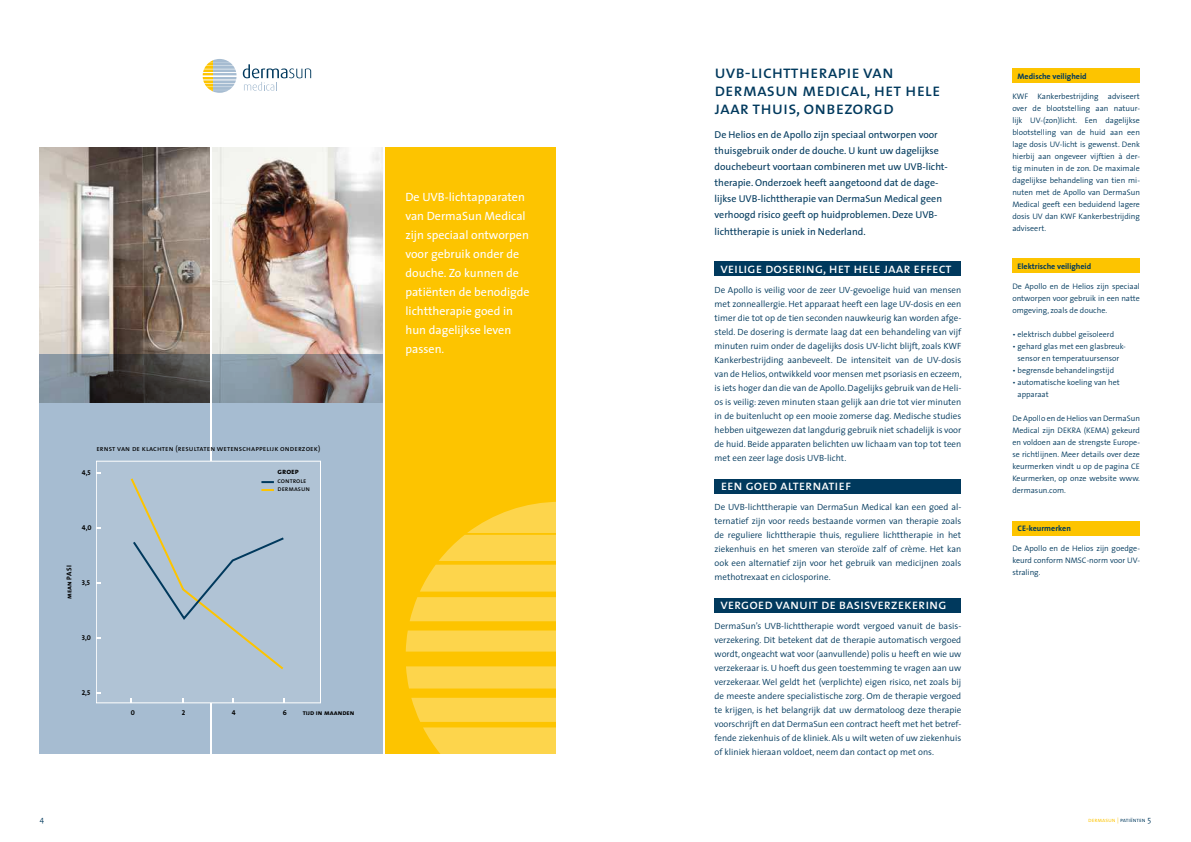
<style>
.page{position:relative;width:1191px;height:842px;background:#fff}
.page>*{position:absolute;margin:0;border:0;box-sizing:border-box;transform-origin:0 0}
.t1{font:18px/18px "The Sans Caps";color:#00395d}
.t2{font:14px "The Sans Caps";color:#fff}
.t3{font:12px/19px "The Sans";color:#fff}
.t4{font:10px/16px "The Sans";color:#00395d}
.t5{font:300 9px/14px "The Sans";color:#00395d;text-align:justify}
.t6{font:300 8px/12px "The Sans";color:#00395d;text-align:justify}
.t7{font:700 8px "The Sans";color:#00395d}
.t8{font:8px "The Sans Bold Caps";color:#000}
.t9{font:7.5px "The Sans Caps";letter-spacing:.015em;color:#000}
.t10{font:7px "The Sans Bold Caps";color:#000}
.t11{font:7px/8.4px "The Sans Caps";color:#000}
.t12{font:6px "The Sans Semi Light Caps";color:#fdc400}
.s1{color:#00395d}
.s2{font-family:"The Sans";font-weight:300;font-size:8px;color:#00395d}
</style>
<div class="page">
<div style="left:1012px;top:69px;width:128px;height:14px;background:#fdc400"></div>
<div style="left:1012px;top:259px;width:128px;height:14px;background:#fdc400"></div>
<div style="left:1012px;top:521px;width:128px;height:14px;background:#fdc400"></div>
<img style="left:40px;top:147px;width:170px;height:207px">
<img style="left:213px;top:147px;width:170px;height:207px">
<svg style="left:40px;top:354px;width:170px;height:400px;background:#95a7b8"></svg>
<svg style="left:213px;top:354px;width:170px;height:400px;background:#a0b2c4"></svg>
<div style="left:386px;top:147px;width:170px;height:607px;background:#fdc400"></div>
<svg style="left:243px;top:64px;width:68px;height:27px"></svg>
<svg style="left:203px;top:59px;width:33px;height:34px"></svg>
<svg style="left:406px;top:502px;width:150px;height:252px;fill:#fdd54c"></svg>
<div style="left:714px;top:262px;width:247px;height:14px;background:#00395d"></div>
<div style="left:714px;top:479px;width:247px;height:14px;background:#00395d"></div>
<div style="left:714px;top:598px;width:247px;height:14px;background:#00395d"></div>
<div style="left:96px;top:461px;width:224px;height:242px;background:#b0c3d5"></div>
<div style="left:96px;top:461px;width:225px;height:242px;border:1px solid #fff"></div>
<svg style="left:130px;top:478px;width:154px;height:192px"></svg>
<p class="t9" style="left:96px;top:445px;width:225px">ernst van de klachten (resultaten wetenschappelijk onderzoek)</p>
<p class="t10" style="left:82px;top:470px;width:10px">4,5</p>
<p class="t10" style="left:82px;top:525px;width:11px">4,0</p>
<p class="t8" style="left:277px;top:469px;width:23px">groep</p>
<p class="t11" style="left:277px;top:476px;width:34px">controle dermasun</p>
<p class="t10" style="left:67px;top:599px;width:35px;rotate:-90deg">mean PASI</p>
<p class="t10" style="left:82px;top:580px;width:10px">3,5</p>
<p class="t10" style="left:82px;top:635px;width:11px">3,0</p>
<p class="t10" style="left:82px;top:690px;width:10px">2,5</p>
<p class="t10" style="left:131px;top:710px;width:6px">0</p>
<p class="t10" style="left:182px;top:710px;width:5px">2</p>
<p class="t10" style="left:232px;top:710px;width:5px">4</p>
<p class="t10" style="left:283px;top:710px;width:6px">6</p>
<p class="t10" style="left:303px;top:710px;width:53px">tijd in maanden</p>
<h3 class="t3" style="left:405px;top:188px;width:126px">De UVB-lichtapparaten van DermaSun Medical zijn speciaal ontworpen voor gebruik onder de douche. Zo kunnen de patiënten de benodigde lichttherapie goed in hun dagelijkse leven passen.</h3>
<h1 class="t1" style="left:714px;top:64px;width:227px">uvb-lichttherapie van dermasun medical, het hele jaar thuis, onbezorgd</h1>
<p class="t7" style="left:1017px;top:73px;width:71px">Medische veiligheid</p>
<p class="t6" style="left:1012px;top:91px;width:129px">KWF Kankerbestrijding adviseert over de blootstelling aan natuur&shy;lijk UV-(zon)licht. Een dagelijkse blootstelling van de huid aan een lage dosis UV-licht is gewenst. Denk hierbij aan ongeveer vijftien à der&shy;tig minuten in de zon. De maximale dagelijkse behandeling van tien mi&shy;nuten met de Apollo van DermaSun Medical geeft een beduidend lagere dosis UV dan KWF Kankerbestrijding adviseert.</p>
<p class="t7" style="left:1017px;top:263px;width:75px">Elektrische veiligheid</p>
<p class="t6" style="left:1012px;top:281px;width:129px">De Apollo en de Helios zijn speciaal ontworpen voor gebruik in een natte omgeving, zoals de douche.</p>
<p class="t6" style="left:1012px;top:329px;width:103px">• elektrisch dubbel geïsoleerd</p>
<p class="t6" style="left:1012px;top:341px;width:115px;text-align:center">• gehard glas met een glasbreuk&shy;sensor en temperatuursensor</p>
<p class="t6" style="left:1012px;top:365px;width:103px">• begrensde behandelingstijd</p>
<p class="t6" style="left:1017px;top:377px;width:104px;text-indent:-5px">• automatische koeling van het apparaat</p>
<p class="t6" style="left:1012px;top:413px;width:129px">De Apollo en de Helios van DermaSun Medical zijn DEKRA (KEMA) gekeurd en voldoen aan de strengste Europe&shy;se richtlijnen. Meer details over deze keurmerken vindt u op de pagina CE Keurmerken, op onze website www. dermasun.com.</p>
<p class="t7" style="left:1017px;top:525px;width:55px">CE-keurmerken</p>
<p class="t6" style="left:1012px;top:543px;width:129px">De Apollo en de Helios zijn goedge&shy;keurd conform NMSC-norm voor UV&shy;straling.</p>
<p class="t4" style="left:714px;top:127px;width:235px">De Helios en de Apollo zijn speciaal ontworpen voor thuisgebruik onder de douche. U kunt uw dagelijkse douchebeurt voortaan combineren met uw UVB-licht&shy;therapie. Onderzoek heeft aangetoond dat de dage&shy;lijkse UVB-lichttherapie van DermaSun Medical geen verhoogd risico geeft op huidproblemen. Deze UVB-</p>
<p class="t4" style="left:714px;top:224px;width:153px">lichttherapie is uniek in Nederland.</p>
<h2 class="t2" style="left:720px;top:262px;width:233px">veilige dosering, het hele jaar effect</h2>
<p class="t5" style="left:714px;top:283px;width:249px">De Apollo is veilig voor de zeer UV-gevoelige huid van mensen met zonneallergie. Het apparaat heeft een lage UV-dosis en een timer die tot op de tien seconden nauwkeurig kan worden afge&shy;steld. De dosering is dermate laag dat een behandeling van vijf minuten ruim onder de dagelijks dosis UV-licht blijft, zoals KWF Kankerbestrijding aanbeveelt. De intensiteit van de UV-dosis van de Helios, ontwikkeld voor mensen met psoriasis en eczeem, is iets hoger dan die van de Apollo. Dagelijks gebruik van de Heli&shy;os is veilig: zeven minuten staan gelijk aan drie tot vier minuten in de buitenlucht op een mooie zomerse dag. Medische studies hebben uitgewezen dat langdurig gebruik niet schadelijk is voor de huid. Beide apparaten belichten uw lichaam van top tot teen met een zeer lage dosis UVB-licht.</p>
<h2 class="t2" style="left:720px;top:479px;width:132px">een goed alternatief</h2>
<p class="t5" style="left:714px;top:500px;width:248px">De UVB-lichttherapie van DermaSun Medical kan een goed al&shy;ternatief zijn voor reeds bestaande vormen van therapie zoals de reguliere lichttherapie thuis, reguliere lichttherapie in het ziekenhuis en het smeren van steroïde zalf of crème. Het kan ook een alternatief zijn voor het gebruik van medicijnen zoals methotrexaat en ciclosporine.</p>
<h2 class="t2" style="left:720px;top:598px;width:228px">vergoed vanuit de basisverzekering</h2>
<p class="t5" style="left:714px;top:619px;width:248px">DermaSun’s UVB-lichttherapie wordt vergoed vanuit de basis&shy;verzekering. Dit betekent dat de therapie automatisch vergoed wordt, ongeacht wat voor (aanvullende) polis u heeft en wie uw verzekeraar is. U hoeft dus geen toestemming te vragen aan uw verzekeraar. Wel geldt het (verplichte) eigen risico, net zoals bij de meeste andere specialistische zorg. Om de therapie vergoed te krijgen, is het belangrijk dat uw dermatoloog deze therapie voorschrijft en dat DermaSun een contract heeft met het betref&shy;fende ziekenhuis of de kliniek. Als u wilt weten of uw ziekenhuis of kliniek hieraan voldoet, neem dan contact op met ons.</p>
<p class="t6" style="left:40px;top:814px;width:6px">4</p>
<p class="t12" style="left:1088px;top:818px;width:65px">dermasun | <span class="s1">patiënten</span> <span class="s2">5</span></p>
</div>
